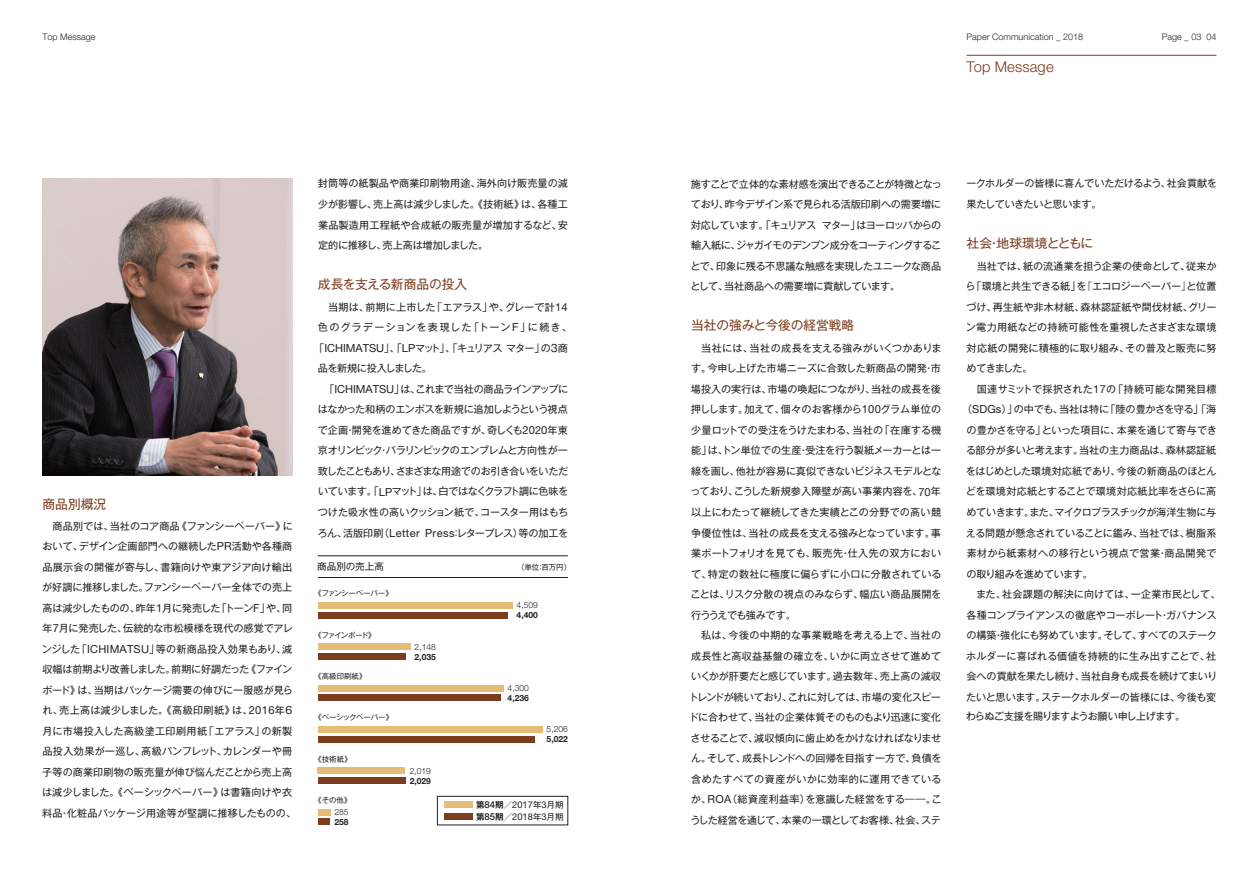
<style>
.page{position:relative;width:1259px;height:893px;background:#fff}
.page>*{position:absolute;margin:0;border:0;box-sizing:border-box;transform-origin:0 0}
.t1{font:300 14.85px "Helvetica Neue";letter-spacing:.01em;color:#7c3d1f}
.t2{font:12.75px "Gothic MB101 Pro";letter-spacing:-.01em;color:#7c3d1f}
.t3{font:12.75px "Gothic MB101 Pro";letter-spacing:-.035em;color:#7c3d1f}
.t4{font:10.05px/20.5px "Gothic MB101 Pro";letter-spacing:-.01em;color:#231f20;text-align:justify}
.t5{font:10.05px "Gothic MB101 Pro";letter-spacing:-.05em;color:#231f20}
.t6{font:10.05px "Gothic MB101 Pro";letter-spacing:-.065em;color:#231f20}
.t7{font:10.05px "Gothic MB101 Pro";letter-spacing:-.03em;color:#231f20}
.t8{font:10.05px "Gothic MB101 Pro";letter-spacing:-.06em;color:#231f20}
.t9{font:10.05px "Gothic MB101 Pro";letter-spacing:-.135em;color:#231f20}
.t10{font:10.05px "Gothic MB101 Pro";letter-spacing:-.07em;color:#231f20}
.t11{font:10.05px "Gothic MB101 Pro";letter-spacing:-.045em;color:#231f20}
.t12{font:10.05px "Gothic MB101 Pro";letter-spacing:.03em;color:#231f20}
.t13{font:10.05px "Gothic MB101 Pro";letter-spacing:.015em;color:#231f20}
.t14{font:10.05px "Gothic MB101 Pro";letter-spacing:.01em;color:#231f20}
.t15{font:10.05px "Gothic MB101 Pro";letter-spacing:.1em;color:#231f20}
.t16{font:10.05px "Gothic MB101 Pro";letter-spacing:-.04em;color:#231f20}
.t17{font:9.6px "Gothic MB101 Pro";color:#231f20}
.t18{font:9.3px/12px "Helvetica Neue";color:#231f20}
.t19{font:300 9px "Helvetica Neue";color:#231f20}
.t20{font:300 8.55px "Helvetica Neue";color:#231f20}
.t21{font:700 8.55px "Helvetica Neue";color:#231f20}
.t22{font:7.5px "Gothic MB101 Pro";letter-spacing:-.01em;color:#231f20}
.t23{font:7.5px "Gothic MB101 Pro";letter-spacing:-.035em;color:#231f20}
.t24{font:7.5px "Gothic MB101 Pro";letter-spacing:-.12em;color:#231f20}
.s1{font-family:"Helvetica Neue";font-size:11.1px}
.s2{font-family:"Gothic MB101 Pro De";font-weight:700;font-size:8.55px}
.s3{font-weight:500;font-size:9.45px}
.s4{font-family:"Gothic MB101 Pro";font-size:8.55px}
</style>
<div class="page">
<hr style="left:966px;top:55px;width:250px;height:1px;background:#7c3d1f">
<hr style="left:318px;top:555px;width:250px;height:1px;background:#231f20">
<hr style="left:318px;top:577px;width:250px;height:1px;background:#231f20">
<div style="left:318px;top:602px;width:194px;height:6px;background:#e5bd79"></div>
<div style="left:318px;top:612px;width:190px;height:6px;background:#7c3d1f"></div>
<div style="left:444px;top:802px;width:28px;height:6px;background:#e5bd79"></div>
<div style="left:444px;top:814px;width:28px;height:6px;background:#7c3d1f"></div>
<div style="left:318px;top:644px;width:92px;height:6px;background:#e5bd79"></div>
<div style="left:318px;top:653px;width:88px;height:6px;background:#7c3d1f"></div>
<div style="left:318px;top:685px;width:185px;height:6px;background:#e5bd79"></div>
<div style="left:318px;top:695px;width:182px;height:6px;background:#7c3d1f"></div>
<div style="left:318px;top:726px;width:224px;height:6px;background:#e5bd79"></div>
<div style="left:318px;top:736px;width:216px;height:6px;background:#7c3d1f"></div>
<div style="left:318px;top:768px;width:87px;height:6px;background:#e5bd79"></div>
<div style="left:318px;top:778px;width:87px;height:6px;background:#7c3d1f"></div>
<div style="left:318px;top:809px;width:12px;height:6px;background:#e5bd79"></div>
<div style="left:318px;top:819px;width:11px;height:6px;background:#7c3d1f"></div>
<div style="left:437px;top:796px;width:131px;height:29px;border:1px solid #231f20"></div>
<img style="left:43px;top:179px;width:249px;height:296px">
<p class="t19" style="left:43px;top:32px;width:55px">Top Message</p>
<p class="t19" style="left:966px;top:32px;width:118px">Paper Communication _ 2018</p>
<p class="t19" style="left:1161px;top:32px;width:56px">Page _ 03 04</p>
<h1 class="t1" style="left:966px;top:58px;width:89px">Top Message</h1>
<p class="t2" style="left:43px;top:494px;width:65px">商品別概況</p>
<p class="t4" style="left:42px;top:514px;width:256px;text-align:left;text-indent:11px">商品別では、当社のコア商品《ファンシーペーパー》において、デザイン企画部門への継続した<span class="s1">PR</span>活動や各種商品展示会の開催が寄与し、書籍向けや東アジア向け輸出が好調に推移しました。ファンシーペーパー全体での売上高は減少したものの、昨年<span class="s1">1</span>月に発売した「トーン<span class="s1">F</span>」や、同年<span class="s1">7</span>月に発売した、伝統的な市松模様を現代の感覚でアレンジした「<span class="s1">ICHIMATSU</span>」等の新商品投入効果もあり、減収幅は前期より改善しました。前期に好調だった《ファインボード》は、当期はパッケージ需要の伸びに一服感が見られ、売上高は減少しました。《高級印刷紙》は、<span class="s1">2016</span>年６月に市場投入した高級塗工印刷用紙「エアラス」の新製品投入効果が一巡し、高級パンフレット、カレンダーや冊子等の商業印刷物の販売量が伸び悩んだことから売上高は減少しました。《ベーシックペーパー》は書籍向けや衣料品・化粧品パッケージ用途等が堅調に推移したものの、</p>
<p class="t4" style="left:318px;top:172px;width:252px">封筒等の紙製品や商業印刷物用途、海外向け販売量の減少が影響し、売上高は減少しました。《技術紙》は、各種工業品製造用工程紙や合成紙の販売量が増加するなど、安定的に推移し、売上高は増加しました。</p>
<p class="t2" style="left:318px;top:273px;width:151px">成長を支える新商品の投入</p>
<p class="t4" style="left:328px;top:295px;width:241px">当期は、前期に上市した「エアラス」や、グレーで計<span class="s1">14</span></p>
<p class="t15" style="left:318px;top:319px;width:255px">色のグラデーションを表現した「トーン<span class="s1">F</span>」に続き、</p>
<p class="t9" style="left:314px;top:340px;width:255px">「<span class="s1">ICHIMATSU</span>」、「<span class="s1">LP</span>マット」、「キュリアスマター」の３商</p>
<p class="t5" style="left:318px;top:360px;width:116px">品を新規に投入しました。</p>
<p class="t5" style="left:324px;top:381px;width:245px">「<span class="s1">ICHIMATSU</span>」は、これまで当社の商品ラインアップに</p>
<p class="t11" style="left:318px;top:401px;width:251px">はなかった和柄のエンボスを新規に追加しようという視点</p>
<p class="t4" style="left:318px;top:418px;width:251px">で企画・開発を進めてきた商品ですが、奇しくも<span class="s1">2020</span>年東</p>
<p class="t6" style="left:318px;top:442px;width:251px">京オリンピック・パラリンピックのエンブレムと方向性が一</p>
<p class="t6" style="left:318px;top:463px;width:252px">致したこともあり、さまざまな用途でのお引き合いをいただ</p>
<p class="t10" style="left:318px;top:483px;width:252px">いています。「<span class="s1">LP</span>マット」は、白ではなくクラフト調に色味を</p>
<p class="t4" style="left:318px;top:500px;width:252px">つけた吸水性の高いクッション紙で、コースター用はもち</p>
<p class="t5" style="left:317px;top:524px;width:252px">ろん、活版印刷（<span class="s1">Letter Press</span>：レタープレス）等の加工を</p>
<p class="t17" style="left:317px;top:559px;width:68px">商品別の売上高</p>
<p class="t22" style="left:517px;top:561px;width:56px">（単位：百万円）</p>
<p class="t22" style="left:314px;top:587px;width:80px">《ファンシーペーパー》</p>
<p class="t20" style="left:516px;top:600px;width:23px">4,509</p>
<p class="t21" style="left:516px;top:610px;width:23px">4,400</p>
<p class="t24" style="left:314px;top:628px;width:63px">《ファインボード》</p>
<p class="t22" style="left:314px;top:670px;width:54px">《高級印刷紙》</p>
<p class="t23" style="left:314px;top:711px;width:80px">《ベーシックペーパー》</p>
<p class="t22" style="left:314px;top:752px;width:39px">《技術紙》</p>
<p class="t22" style="left:314px;top:794px;width:39px">《その他》</p>
<p class="t20" style="left:334px;top:807px;width:16px">285</p>
<p class="t21" style="left:334px;top:817px;width:16px">258</p>
<p class="t20" style="left:414px;top:641px;width:23px">2,148</p>
<p class="t21" style="left:414px;top:651px;width:23px">2,035</p>
<p class="t20" style="left:410px;top:765px;width:23px">2,019</p>
<p class="t21" style="left:410px;top:775px;width:23px">2,029</p>
<p class="t20" style="left:507px;top:683px;width:23px">4,300</p>
<p class="t21" style="left:507px;top:692px;width:23px">4,236</p>
<p class="t20" style="left:546px;top:724px;width:23px">5,206</p>
<p class="t21" style="left:546px;top:734px;width:23px">5,022</p>
<p class="t18" style="left:476px;top:798px;width:89px"><span class="s2">第</span><span class="s3">84</span><span class="s2">期</span><span class="s4">／</span>2017<span class="s4">年</span>3<span class="s4">月期</span><span class="s2">第</span><span class="s3">85</span><span class="s2">期</span><span class="s4">／</span>2018<span class="s4">年</span>3<span class="s4">月期</span></p>
<p class="t4" style="left:690px;top:172px;width:253px">施すことで立体的な素材感を演出できることが特徴となっており、昨今デザイン系で見られる活版印刷への需要増に対応しています。「キュリアスマター」はヨーロッパからの輸入紙に、ジャガイモのデンプン成分をコーティングすることで、印象に残る不思議な触感を実現したユニークな商品として、当社商品への需要増に貢献しています。</p>
<p class="t2" style="left:691px;top:314px;width:165px">当社の強みと今後の経営戦略</p>
<p class="t4" style="left:690px;top:336px;width:253px;text-indent:11px">当社には、当社の成長を支える強みがいくつかあります。今申し上げた市場ニーズに合致した新商品の開発・市場投入の実行は、市場の喚起につながり、当社の成長を後押しします。加えて、個々のお客様から<span class="s1">100</span>グラム単位の少量ロットでの受注をうけたまわる、当社の「在庫する機能」は、トン単位での生産・受注を行う製紙メーカーとは一線を画し、他社が容易に真似できないビジネスモデルとなっており、こうした新規参入障壁が高い事業内容を、<span class="s1">70</span>年以上にわたって継続してきた実績とこの分野での高い競争優位性は、当社の成長を支える強みとなっています。事業ポートフォリオを見ても、販売先・仕入先の双方において、特定の数社に極度に偏らずに小口に分散されていることは、リスク分散の視点のみならず、幅広い商品展開を行ううえでも強みです。</p>
<p class="t4" style="left:689px;top:624px;width:254px;text-indent:12px">私は、今後の中期的な事業戦略を考える上で、当社の成長性と高収益基盤の確立を、いかに両立させて進めていくかが肝要だと感じています。過去数年、売上高の減収トレンドが続いており、これに対しては、市場の変化スピードに合わせて、当社の企業体質そのものもより迅速に変化させることで、減収傾向に歯止めをかけなければなりません。そして、成長トレンドへの回帰を目指す一方で、負債を含めたすべての資産がいかに効率的に運用できているか、<span class="s1">ROA</span>（総資産利益率）を意識した経営をする――。こうした経営を通じて、本業の一環としてお客様、社会、ステ</p>
<p class="t4" style="left:966px;top:172px;width:252px">ークホルダーの皆様に喜んでいただけるよう、社会貢献を果たしていきたいと思います。</p>
<p class="t3" style="left:966px;top:232px;width:128px">社会・地球環境とともに</p>
<p class="t4" style="left:965px;top:254px;width:253px;text-indent:11px">当社では、紙の流通業を担う企業の使命として、従来から「環境と共生できる紙」を『エコロジーペーパー』と位置づけ、再生紙や非木材紙、森林認証紙や間伐材紙、グリーン電力用紙などの持続可能性を重視したさまざまな環境対応紙の開発に積極的に取り組み、その普及と販売に努めてきました。</p>
<p class="t4" style="left:976px;top:377px;width:241px">国連サミットで採択された<span class="s1">17</span>の「持続可能な開発目標</p>
<p class="t4" style="left:962px;top:398px;width:256px">（<span class="s1">SDGs</span>）」の中でも、当社は特に「陸の豊かさを守る」「海</p>
<p class="t4" style="left:966px;top:418px;width:252px">の豊かさを守る」といった項目に、本業を通じて寄与でき</p>
<p class="t4" style="left:966px;top:439px;width:252px">る部分が多いと考えます。当社の主力商品は、森林認証紙</p>
<p class="t4" style="left:966px;top:459px;width:252px">をはじめとした環境対応紙であり、今後の新商品のほとん</p>
<p class="t4" style="left:965px;top:480px;width:252px">どを環境対応紙とすることで環境対応紙比率をさらに高</p>
<p class="t8" style="left:966px;top:504px;width:251px">めていきます。また、マイクロプラスチックが海洋生物に与</p>
<p class="t4" style="left:966px;top:521px;width:252px">える問題が懸念されていることに鑑み、当社では、樹脂系</p>
<p class="t12" style="left:966px;top:545px;width:251px">素材から紙素材への移行という視点で営業・商品開発で</p>
<p class="t16" style="left:966px;top:565px;width:128px">の取り組みを進めています。</p>
<p class="t13" style="left:976px;top:586px;width:246px">また、社会課題の解決に向けては、一企業市民として、</p>
<p class="t4" style="left:966px;top:603px;width:252px">各種コンプライアンスの徹底やコーポレート・ガバナンス</p>
<p class="t7" style="left:966px;top:627px;width:252px">の構築・強化にも努めています。そして、すべてのステーク</p>
<p class="t14" style="left:966px;top:647px;width:251px">ホルダーに喜ばれる価値を持続的に生み出すことで、社</p>
<p class="t7" style="left:966px;top:668px;width:252px">会への貢献を果たし続け、当社自身も成長を続けてまいり</p>
<p class="t4" style="left:966px;top:685px;width:251px">たいと思います。ステークホルダーの皆様には、今後も変</p>
<p class="t8" style="left:966px;top:708px;width:220px">わらぬご支援を賜りますようお願い申し上げます。</p>
</div>
